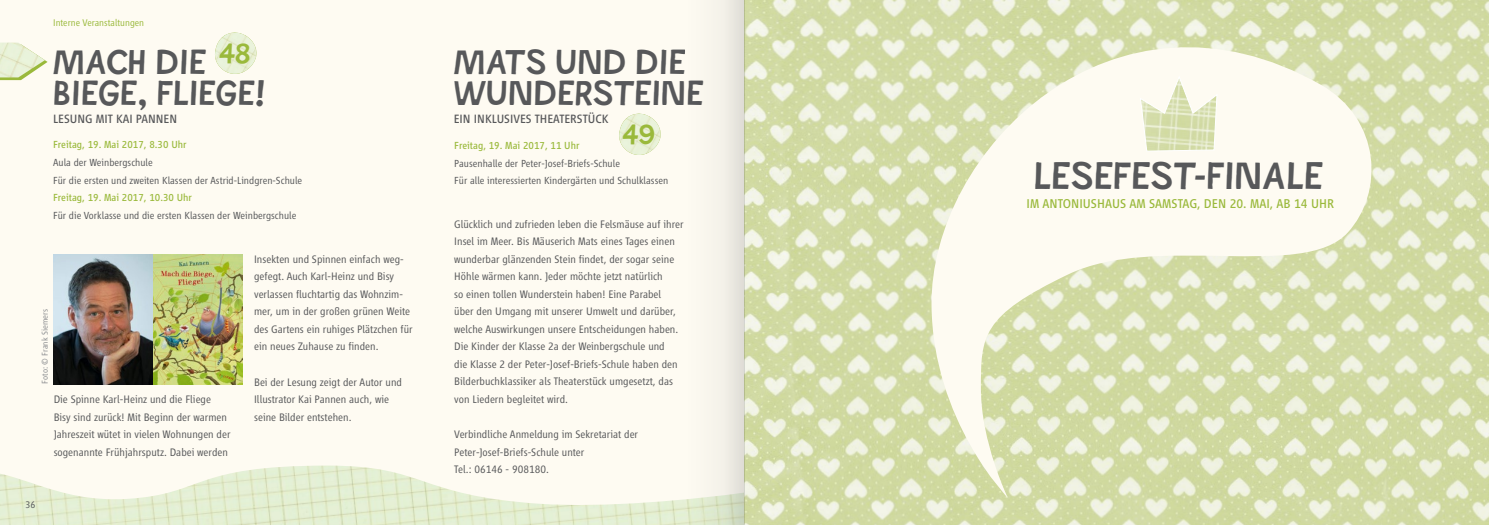
<style>
.page{position:relative;width:1489px;height:525px;background:#fff}
.page>*{position:absolute;margin:0;border:0;box-sizing:border-box;transform-origin:0 0}
.t1{font:33.12px "Ray Johnson";color:#57585a}
.t2{font:30px/31.2px "Ray Johnson";color:#57585a}
.t3{font:24px "Ray Johnson";color:#9ab93b}
.t4{font:13.25px "Vialog LT";color:#9ab93b}
.t5{font:12.5px "Vialog LT";color:#57585a}
.t6{font:300 11.25px/17.5px "Vialog LT";color:#57585a}
.t7{font:300 10.62px/17.5px "Vialog LT";color:#57585a}
.t8{font:10.62px "Vialog LT";color:#9ab93b}
.t9{font:300 10px "Vialog LT";color:#9ab93b}
.t10{font:300 10px "Vialog LT";color:#57585a}
.t11{font:300 8.75px "Vialog LT";color:#8a8c8f}
</style>
<div class="page">
<div style="left:0;top:0;width:1488px;height:524px;background:#fefbf2"></div>
<img style="left:0;top:465px;width:685px;height:59px">
<svg style="left:0;top:60px;width:48px;height:20px"></svg>
<img style="left:0;top:43px;width:45px;height:34px">
<img style="left:744px;top:0;width:744px;height:524px">
<svg style="left:929px;top:0;width:455px;height:497px"></svg>
<svg style="left:1139px;top:74px;width:78px;height:78px"></svg>
<div style="left:145px;top:254px;width:104px;height:130px;background:linear-gradient(to bottom,#fefbf2,#fefbf2)"></div>
<img style="left:53px;top:254px;width:189px;height:130px">
<img style="left:215px;top:32px;width:42px;height:42px">
<img style="left:619px;top:114px;width:42px;height:41px">
<div style="left:685px;top:0;width:59px;height:524px;background:#f9f6ed"></div>
<div style="left:723px;top:0;width:21px;height:524px;background:#e8e5de"></div>
<p class="t9" style="left:53px;top:17px;width:92px">Interne Veranstaltungen</p>
<h3 class="t3" style="left:218px;top:37px;width:33px">48</h3>
<h2 class="t2" style="left:53px;top:46px;width:215px">MACH DIE<br>BIEGE, FLIEGE!</h2>
<p class="t5" style="left:53px;top:112px;width:125px">LESUNG MIT KAI PANNEN</p>
<p class="t8" style="left:53px;top:139px;width:135px">FREITAG, 19. MAI 2017, 8.30 U HR</p>
<p class="t7" style="left:53px;top:154px;width:250px">Aula der Weinbergschule<br>Für die ersten und zweiten Klassen der Astrid-Lindgren-Schule</p>
<p class="t8" style="left:53px;top:191px;width:140px">FREITAG, 19. MAI 2017, 10.30 U HR</p>
<p class="t7" style="left:53px;top:206px;width:245px">Für die Vorklasse und die ersten Klassen der Weinbergschule</p>
<p class="t11" style="left:40px;top:383px;width:76px;rotate:-90deg">Foto: © Frank Siemers</p>
<p class="t10" style="left:25px;top:499px;width:12px">36</p>
<p class="t6" style="left:54px;top:390px;width:178px">Die Spinne Karl-Heinz und die Fliege Bisy sind zurück! Mit Beginn der warmen Jahreszeit wütet in vielen Wohnungen der sogenannte Frühjahrsputz. Dabei werden</p>
<p class="t6" style="left:254px;top:250px;width:160px">Insekten und Spinnen einfach weg&shy;gefegt. Auch Karl-Heinz und Bisy verlassen fluchtartig das Wohnzim&shy;mer, um in der großen grünen Weite des Gartens ein ruhiges Plätzchen für ein neues Zuhause zu finden.</p>
<p class="t6" style="left:254px;top:373px;width:149px">Bei der Lesung zeigt der Autor und<br>Illustrator Kai Pannen auch, wie seine Bilder entstehen.</p>
<h2 class="t2" style="left:454px;top:46px;width:251px">MATS UND DIE<br>WUNDERSTEINE</h2>
<p class="t5" style="left:454px;top:112px;width:156px">EIN INKLUSIVES THEATERSTÜCK</p>
<h3 class="t3" style="left:621px;top:118px;width:35px">49</h3>
<p class="t8" style="left:454px;top:140px;width:127px">FREITAG, 19. MAI 2017, 11 U HR</p>
<p class="t7" style="left:454px;top:154px;width:215px">Pausenhalle der Peter-Josef-Briefs-Schule<br>Für alle interessierten Kindergärten und Schulklassen</p>
<p class="t6" style="left:454px;top:215px;width:231px">Glücklich und zufrieden leben die Felsmäuse auf ihrer Insel im Meer. Bis Mäuserich Mats eines Tages einen wunderbar glänzenden Stein findet, der sogar seine Höhle wärmen kann. Jeder möchte jetzt natürlich<br>so einen tollen Wunderstein haben! Eine Parabel<br>über den Umgang mit unserer Umwelt und darüber, welche Auswirkungen unsere Entscheidungen haben.<br>Die Kinder der Klasse 2a der Weinbergschule und<br>die Klasse 2 der Peter-Josef-Briefs-Schule haben den Bilderbuchklassiker als Theaterstück umgesetzt, das von Liedern begleitet wird.</p>
<p class="t6" style="left:454px;top:425px;width:185px">Verbindliche Anmeldung im Sekretariat der<br>Peter-Josef-Briefs-Schule unter<br>Tel.: 06146 - 908180.</p>
<h1 class="t1" style="left:1033px;top:153px;width:291px">LESEFEST-FINALE</h1>
<p class="t4" style="left:1026px;top:196px;width:309px">IM ANTONIUSHAUS AM SAMSTAG, DEN 20. MAI, AB 14 U HR</p>
</div>
